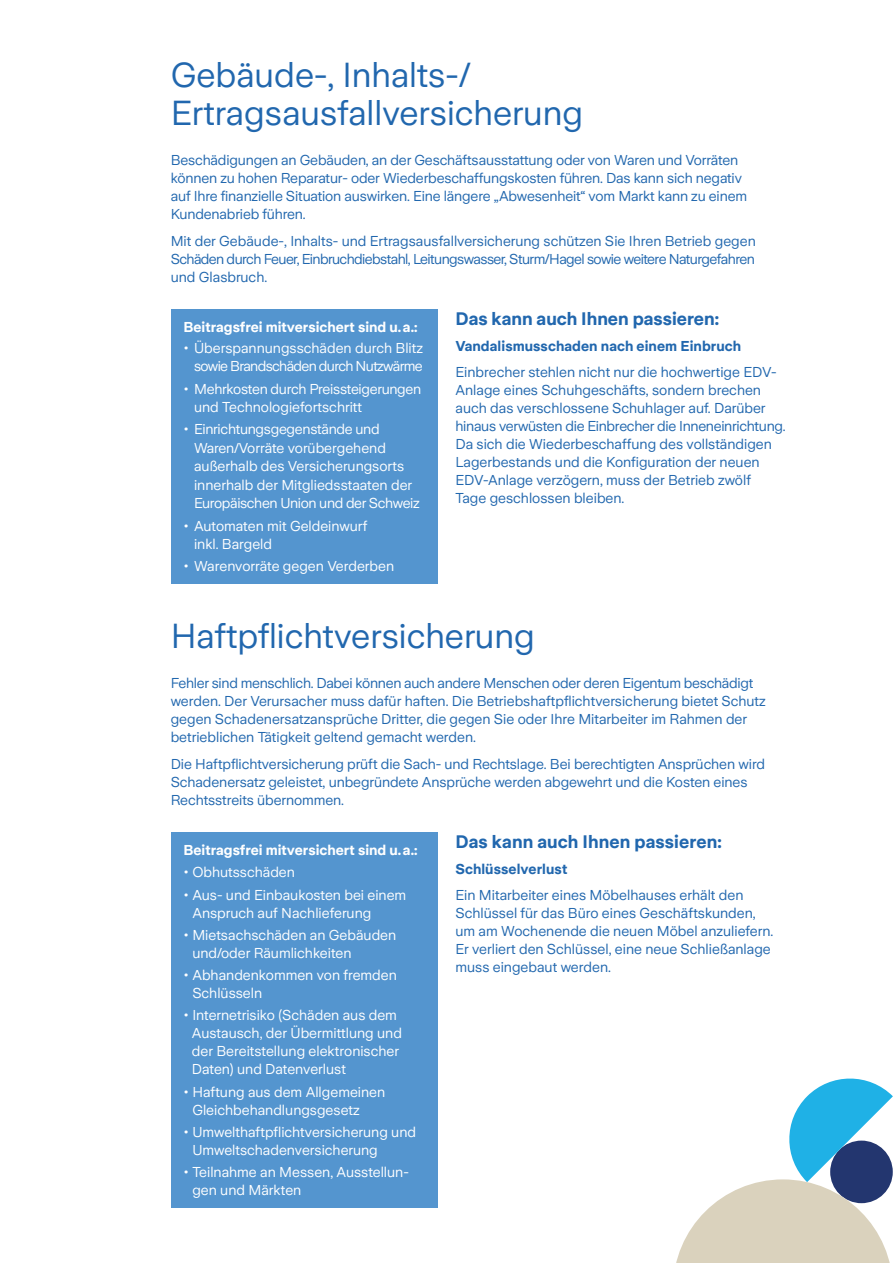
<style>
.page{position:relative;width:893px;height:1263px;background:#fff}
.page>*{position:absolute;margin:0;border:0;box-sizing:border-box;transform-origin:0 0}
.t1{font:34.5px/37.5px "Zurich Sans";color:#2167ae}
.t2{font:700 18px "Zurich Sans";color:#2167ae}
.t3{font:14.25px/18px "Zurich Sans";letter-spacing:-.005em;color:#2167ae}
.t4{font:14.25px/18px "Zurich Sans";color:#fff}
.t5{font:700 14.25px "Zurich Sans";color:#fff}
.t6{font:14.25px/18.5px "Zurich Sans";letter-spacing:-.025em;color:#fff;text-align:right}
.t7{font:14.25px/18.5px "Zurich Sans";letter-spacing:-.02em;color:#fff}
.t8{font:700 14.25px "Zurich Sans";letter-spacing:.005em;color:#2167ae}
</style>
<div class="page">
<div style="left:171px;top:309px;width:266px;height:275px;background:#5495cf"></div>
<div style="left:171px;top:832px;width:266px;height:376px;background:#5495cf"></div>
<svg style="left:676px;top:1078px;width:217px;height:185px"></svg>
<h1 class="t1" style="left:171px;top:57px;width:414px">Gebäude-, Inhalts-/<br>Ertragsausfallversicherung</h1>
<p class="t3" style="left:171px;top:151px;width:578px">Beschädigungen an Gebäuden, an der Geschäftsausstattung oder von Waren und Vorräten können zu hohen Reparatur- oder Wiederbeschaffungskosten führen. Das kann sich negativ auf Ihre finanzielle Situation auswirken. Eine längere „Abwesenheit“ vom Markt kann zu einem Kundenabrieb führen.</p>
<p class="t3" style="left:171px;top:232px;width:587px;text-align:justify">Mit der Gebäude-, Inhalts- und Ertragsausfallversicherung schützen Sie Ihren Betrieb gegen Schäden durch Feuer, Einbruchdiebstahl, Leitungswasser, Sturm/Hagel sowie weitere Naturgefahren und Glasbruch.</p>
<p class="t5" style="left:183px;top:319px;width:236px">Beitragsfrei mitversichert sind u.a.:</p>
<p class="t6" style="left:183px;top:339px;width:241px">• Überspannungsschäden durch Blitz sowie Brandschäden durch Nutzwärme</p>
<p class="t7" style="left:194px;top:380px;width:229px;text-indent:-11px">• Mehrkosten durch Preissteigerungen und Technologiefortschritt</p>
<p class="t4" style="left:194px;top:420px;width:227px;line-height:18.5px;text-indent:-11px">• Einrichtungsgegenstände und Waren/Vorräte vorübergehend außerhalb des Versicherungsorts innerhalb der Mitgliedsstaaten der Europäischen Union und der Schweiz</p>
<p class="t4" style="left:194px;top:517px;width:175px;line-height:18.5px;text-indent:-11px">• Automaten mit Geldeinwurf inkl. Bargeld</p>
<p class="t4" style="left:183px;top:558px;width:212px">• Warenvorräte gegen Verderben</p>
<p class="t2" style="left:455px;top:309px;width:265px">Das kann auch Ihnen passieren:</p>
<p class="t8" style="left:455px;top:338px;width:287px">Vandalismusschaden nach einem Einbruch</p>
<p class="t3" style="left:455px;top:363px;width:332px">Einbrecher stehlen nicht nur die hochwertige EDV-Anlage eines Schuhgeschäfts, sondern brechen auch das verschlossene Schuhlager auf. Darüber hinaus verwüsten die Einbrecher die Inneneinrichtung.<br>Da sich die Wiederbeschaffung des vollständigen Lagerbestands und die Konfiguration der neuen EDV-Anlage verzögern, muss der Betrieb zwölf<br>Tage geschlossen bleiben.</p>
<h1 class="t1" style="left:171px;top:618px;width:366px">Haftpflichtversicherung</h1>
<p class="t3" style="left:171px;top:674px;width:597px">Fehler sind menschlich. Dabei können auch andere Menschen oder deren Eigentum beschädigt werden. Der Verursacher muss dafür haften. Die Betriebshaftpflichtversicherung bietet Schutz gegen Schadenersatzansprüche Dritter, die gegen Sie oder Ihre Mitarbeiter im Rahmen der betrieblichen Tätigkeit geltend gemacht werden.</p>
<p class="t3" style="left:171px;top:755px;width:596px">Die Haftpflichtversicherung prüft die Sach- und Rechtslage. Bei berechtigten Ansprüchen wird<br>Schadenersatz geleistet, unbegründete Ansprüche werden abgewehrt und die Kosten eines<br>Rechtsstreits übernommen.</p>
<p class="t5" style="left:183px;top:842px;width:236px">Beitragsfrei mitversichert sind u.a.:</p>
<p class="t4" style="left:183px;top:864px;width:113px">• Obhutsschäden</p>
<p class="t4" style="left:192px;top:886px;width:215px;text-indent:-9px">• Aus- und Einbaukosten bei einem<br>Anspruch auf Nachlieferung</p>
<p class="t4" style="left:192px;top:926px;width:205px;text-indent:-9px">• Mietsachschäden an Gebäuden und/oder Räumlichkeiten</p>
<p class="t4" style="left:192px;top:966px;width:206px;text-indent:-9px">• Abhandenkommen von fremden<br>Schlüsseln</p>
<p class="t4" style="left:192px;top:1007px;width:211px;text-indent:-9px">• Internetrisiko (Schäden aus dem<br>Austausch, der Übermittlung und der Bereitstellung elektronischer<br>Daten) und Datenverlust</p>
<p class="t4" style="left:192px;top:1083px;width:194px;text-indent:-9px">• Haftung aus dem Allgemeinen<br>Gleichbehandlungsgesetz</p>
<p class="t4" style="left:192px;top:1123px;width:225px;text-indent:-9px">• Umwelthaftpflichtversicherung und<br>Umweltschadenversicherung</p>
<p class="t4" style="left:192px;top:1163px;width:218px;text-indent:-9px">• Teilnahme an Messen, Ausstellun&shy;gen und Märkten</p>
<p class="t2" style="left:455px;top:832px;width:268px">Das kann auch Ihnen passieren:</p>
<p class="t8" style="left:455px;top:861px;width:113px">Schlüsselverlust</p>
<p class="t3" style="left:455px;top:886px;width:319px">Ein Mitarbeiter eines Möbelhauses erhält den Schlüssel für das Büro eines Geschäftskunden, um am Wochenende die neuen Möbel anzuliefern.<br>Er verliert den Schlüssel, eine neue Schließanlage muss eingebaut werden.</p>
</div>
